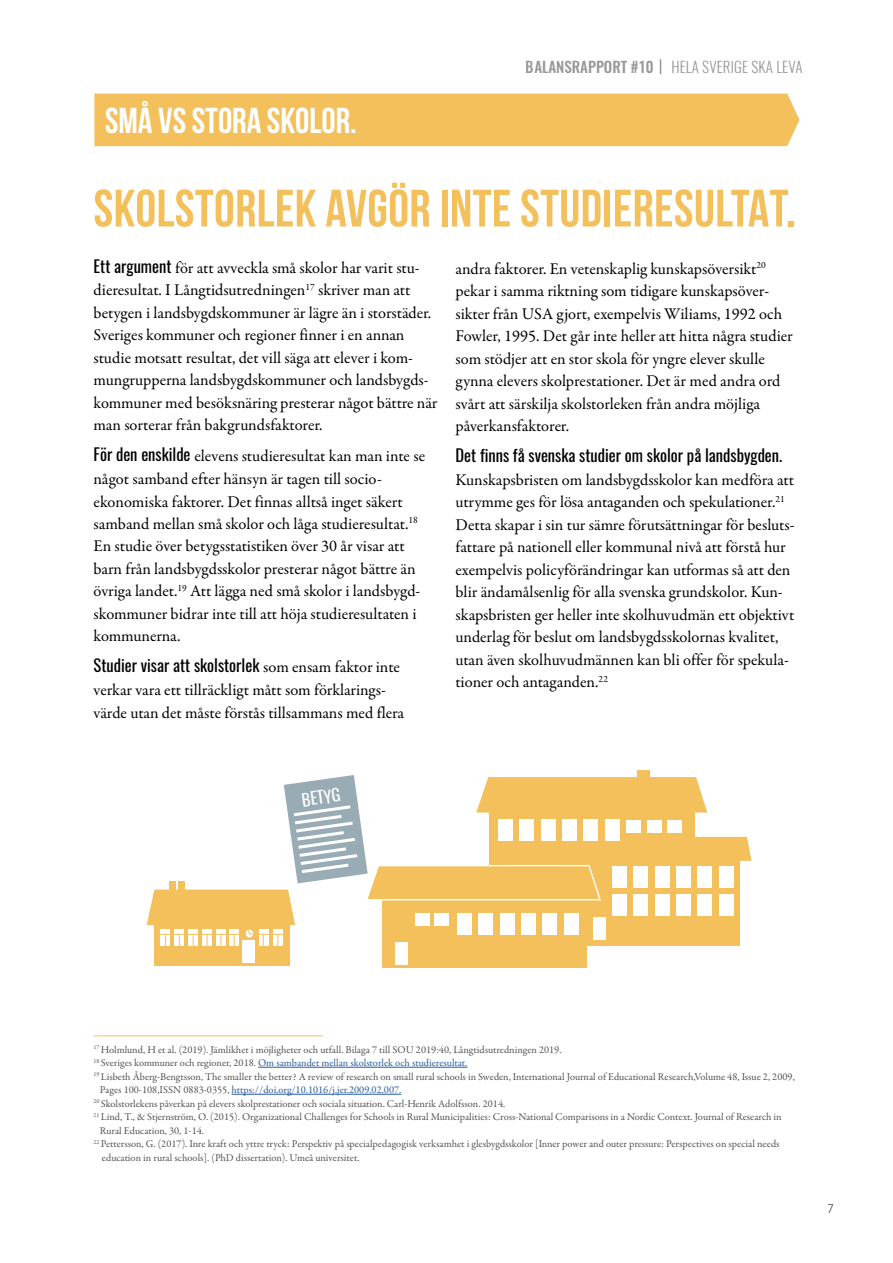
<style>
.page{position:relative;width:893px;height:1263px;background:#fff}
.page>*{position:absolute;margin:0;border:0;box-sizing:border-box;transform-origin:0 0}
.t1{font:700 52.5px "Bebas Neue";letter-spacing:.01em;color:#f3c05c}
.t2{font:700 36px "Bebas Neue";color:#fff}
.t3{font:16.5px/22.5px "Garamond Premr Pro";color:#000}
.t4{font:16.5px "Oswald";color:#000}
.t5{font:16.5px "Oswald";color:#fff}
.t6{font:300 15px "Oswald";letter-spacing:.01em;color:#545352}
.t7{font:300 12px "F37 Ginger";color:#545352}
.t8{font:10.5px "Garamond Premr Pro";color:#545352}
.t9{font:10.5px "Garamond Premr Pro";color:#275b9b}
.s1{font-weight:500}
.s2{font-family:"Oswald"}
.s3{font-family:"Garamond Premr Pro"}
.s4{color:#545352}
</style>
<div class="page">
<svg style="left:660px;top:59px;width:1px;height:15px"></svg>
<div style="left:94px;top:94px;width:705px;height:52px;background:#f3c05c"></div>
<hr style="left:258px;top:1067px;width:209px;height:1px;background:#275b9b">
<hr style="left:232px;top:1094px;width:169px;height:1px;background:#275b9b">
<hr style="left:94px;top:1035px;width:229px;height:1px;background:#f3c05c">
<div style="left:154px;top:921px;width:135px;height:44px;background:#f3c05c"></div>
<div style="left:243px;top:940px;width:12px;height:22px;background:#fff"></div>
<div style="left:383px;top:890px;width:204px;height:78px;background:#f3c05c"></div>
<div style="left:395px;top:942px;width:13px;height:23px;background:#fff"></div>
<div style="left:637px;top:770px;width:12px;height:12px;background:#f3c05c"></div>
<svg style="left:146px;top:775px;width:606px;height:173px"></svg>
<h2 class="t2" style="left:105px;top:101px;width:253px">SMÅ vs STORA SKOLOR.</h2>
<p class="t6" style="left:526px;top:54px;width:278px"><span class="s1">BALANSRAPPORT #10</span> HELA SVERIGE SKA LEVA</p>
<h1 class="t1" style="left:94px;top:180px;width:703px">SKOLSTORLEK AVGÖR INTE STUDIERESULTAT.</h1>
<p class="t3" style="left:94px;top:257px;width:345px"><span class="s2">Ett argument</span> för att avveckla små skolor har varit stu&shy;dieresultat. I Långtidsutredningen<sup>17</sup> skriver man att betygen i landsbygdskommuner är lägre än i storstäder.<br>Sveriges kommuner och regioner finner i en annan studie motsatt resultat, det vill säga att elever i kom&shy;mungrupperna landsbygdskommuner och landsbygds&shy;kommuner med besöksnäring presterar något bättre när man sorterar från bakgrundsfaktorer.</p>
<p class="t3" style="left:94px;top:445px;width:333px"><span class="s2">För den enskilde</span> elevens studieresultat kan man inte se något samband efter hänsyn är tagen till socio&shy;ekonomiska faktorer. Det finnas alltså inget säkert samband mellan små skolor och låga studieresultat.<sup>18<br></sup>En studie över betygsstatistiken över 30 år visar att barn från landsbygdsskolor presterar något bättre än övriga landet.<sup>19</sup> Att lägga ned små skolor i landsbygd&shy;skommuner bidrar inte till att höja studieresultaten i kommunerna.</p>
<p class="t4" style="left:94px;top:651px;width:308px">Studier visar att skolstorlek <span class="s3">som ensam faktor inte</span></p>
<p class="t3" style="left:94px;top:679px;width:312px">verkar vara ett tillräckligt mått som förklarings&shy;värde utan det måste förstås tillsammans med flera</p>
<p class="t3" style="left:455px;top:258px;width:339px">andra faktorer. En vetenskaplig kunskapsöversikt<sup>20 </sup>pekar i samma riktning som tidigare kunskapsöver&shy;sikter från USA gjort, exempelvis Wiliams, 1992 och Fowler, 1995. Det går inte heller att hitta några studier som stödjer att en stor skola för yngre elever skulle gynna elevers skolprestationer. Det är med andra ord svårt att särskilja skolstorleken från andra möjliga påverkansfaktorer.</p>
<p class="t4" style="left:455px;top:441px;width:328px">Det finns få svenska studier om skolor på landsbygden.</p>
<p class="t3" style="left:455px;top:469px;width:341px">Kunskapsbristen om landsbygdsskolor kan medföra att utrymme ges för lösa antaganden och spekulationer.<sup>21<br></sup>Detta skapar i sin tur sämre förutsättningar för besluts&shy;fattare på nationell eller kommunal nivå att förstå hur exempelvis policyförändringar kan utformas så att den blir ändamålsenlig för alla svenska grundskolor. Kun&shy;skapsbristen ger heller inte skolhuvudmän ett objektivt underlag för beslut om landsbygdsskolornas kvalitet, utan även skolhuvudmännen kan bli offer för spekula&shy;tioner och antaganden.<sup>22</sup></p>
<p class="t5" style="left:300px;top:785px;width:40px;rotate:-8deg">BETYG</p>
<p class="t8" style="left:94px;top:1043px;width:469px"><sup>17</sup> Holmlund, H et al. (2019). Jämlikhet i möjligheter och utfall. Bilaga 7 till SOU 2019:40, Långtidsutredningen 2019.</p>
<p class="t9" style="left:94px;top:1056px;width:375px"><sup>18</sup> <span class="s4">Sveriges kommuner och regioner, 2018.</span> Om sambandet mellan skolstorlek och studieresultat.</p>
<p class="t8" style="left:94px;top:1070px;width:703px"><sup>19</sup> Lisbeth Åberg-Bengtsson, The smaller the better? A review of research on small rural schools in Sweden, International Journal of Educational Research,Volume 48, Issue 2, 2009,</p>
<p class="t9" style="left:100px;top:1083px;width:303px"><span class="s4">Pages 100-108,ISSN 0883-0355,</span> https://doi.org/10.1016/j.jer.2009.02.007.</p>
<p class="t8" style="left:94px;top:1097px;width:413px"><sup>20</sup> Skolstorlekens påverkan på elevers skolprestationer och sociala situation. Carl-Henrik Adolfsson. 2014.</p>
<p class="t8" style="left:94px;top:1110px;width:690px"><sup>21</sup> Lind, T., &amp; Stjernström, O. (2015). Organizational Challenges for Schools in Rural Municipalities: Cross-National Comparisons in a Nordic Context. Journal of Research in</p>
<p class="t8" style="left:100px;top:1124px;width:106px">Rural Education, 30, 1-14.</p>
<p class="t8" style="left:94px;top:1137px;width:688px"><sup>22</sup> Pettersson, G. (2017). Inre kraft och yttre tryck: Perspektiv på specialpedagogisk verksamhet i glesbygdsskolor [Inner power and outer pressure: Perspectives on special needs</p>
<p class="t8" style="left:102px;top:1151px;width:259px">education in rural schools]. (PhD dissertation). Umeå universitet.</p>
<p class="t7" style="left:828px;top:1201px;width:8px">7</p>
</div>
